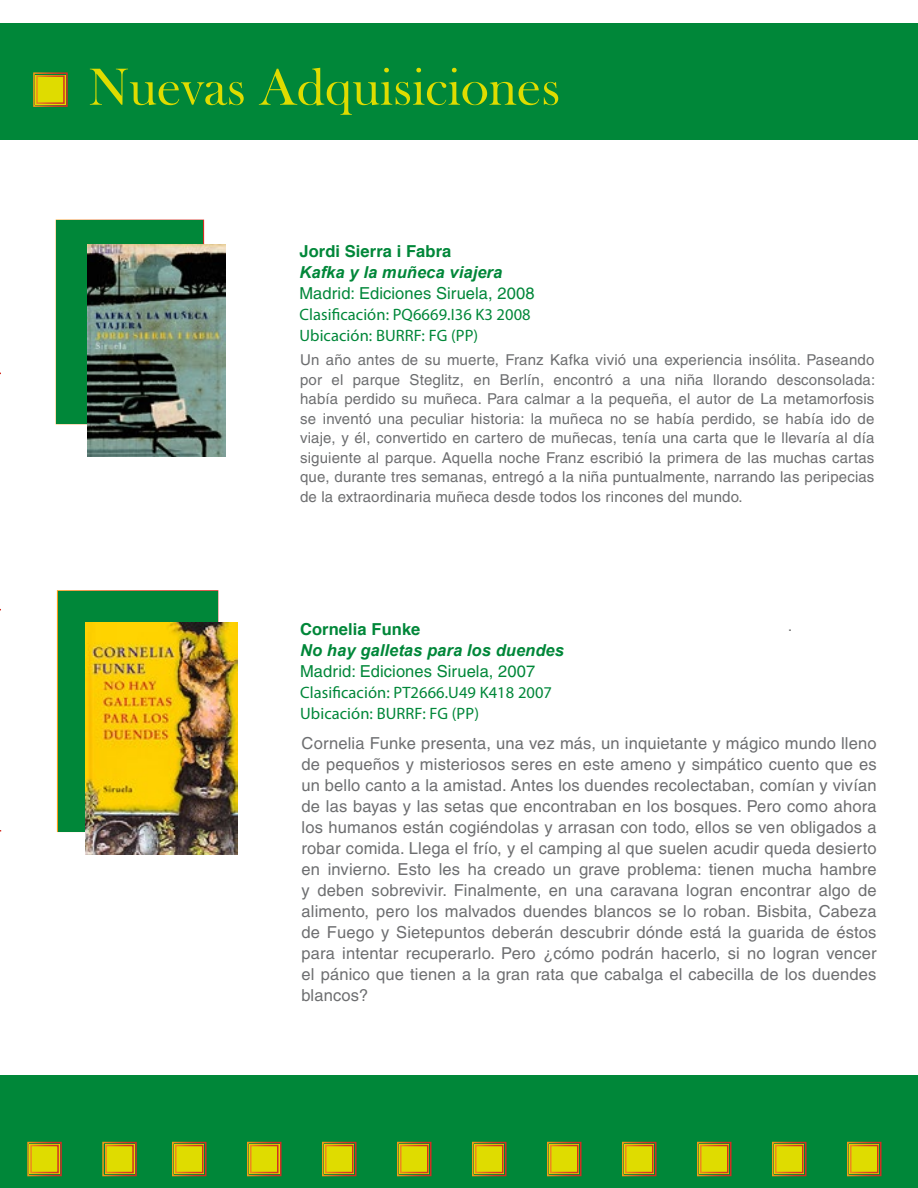
<style>
.page{position:relative;width:918px;height:1188px;background:#fff}
.page>*{position:absolute;margin:0;border:0;box-sizing:border-box;transform-origin:0 0}
.t1{font:54px "Bask Old Face";color:#dfdc00}
.t2{font:16.5px/21px "Helvetica";letter-spacing:.01em;color:#6d6e70;text-align:justify}
.t3{font:16.5px/21px "Myriad Pro";letter-spacing:.005em;color:#008739}
.t4{font:16.5px "Helvetica";letter-spacing:.005em;color:#008739}
.t5{font:italic 700 16.5px "Arial";letter-spacing:.005em;color:#008739}
.t6{font:700 16.5px "Helvetica";letter-spacing:.005em;color:#008739}
.t7{font:16.5px "Arial";color:#706f6f}
.t8{font:15px/19.5px "Helvetica";letter-spacing:.01em;color:#6d6e70;text-align:justify}
</style>
<div class="page">
<div style="left:0;top:23px;width:918px;height:117px;background:#008739"></div>
<svg style="left:33px;top:72px;width:35px;height:35px"></svg>
<div style="left:56px;top:220px;width:148px;height:204px;background:#008739"></div>
<div style="left:57px;top:590px;width:161px;height:242px;background:#008739"></div>
<div style="left:0;top:1075px;width:918px;height:113px;background:#008739"></div>
<svg style="left:847px;top:1141px;width:35px;height:36px"></svg>
<svg style="left:772px;top:1141px;width:35px;height:36px"></svg>
<svg style="left:697px;top:1141px;width:35px;height:36px"></svg>
<svg style="left:622px;top:1141px;width:35px;height:36px"></svg>
<svg style="left:547px;top:1141px;width:35px;height:36px"></svg>
<svg style="left:472px;top:1141px;width:35px;height:36px"></svg>
<svg style="left:397px;top:1141px;width:35px;height:36px"></svg>
<svg style="left:322px;top:1141px;width:35px;height:36px"></svg>
<svg style="left:247px;top:1141px;width:35px;height:36px"></svg>
<svg style="left:172px;top:1141px;width:35px;height:36px"></svg>
<svg style="left:102px;top:1141px;width:35px;height:36px"></svg>
<svg style="left:27px;top:1141px;width:35px;height:36px"></svg>
<img style="left:85px;top:623px;width:152px;height:232px">
<img style="left:87px;top:244px;width:138px;height:212px">
<h1 class="t1" style="left:89px;top:57px;width:473px">Nuevas Adquisiciones</h1>
<p class="t6" style="left:299px;top:241px;width:153px">Jordi Sierra i Fabra</p>
<p class="t5" style="left:299px;top:262px;width:204px">Kafka y la muñeca viajera</p>
<p class="t4" style="left:299px;top:284px;width:237px">Madrid: Ediciones Siruela, 2008</p>
<p class="t3" style="left:299px;top:304px;width:233px">Clasificación: PQ6669.I36 K3 2008<br>Ubicación: BURRF: FG (PP)</p>
<p class="t8" style="left:300px;top:350px;width:577px">Un año antes de su muerte, Franz Kafka vivió una experiencia insólita. Paseando por el parque Steglitz, en Berlín, encontró a una niña llorando desconsolada: había perdido su muñeca. Para calmar a la pequeña, el autor de La metamorfosis se inventó una peculiar historia: la muñeca no se había perdido, se había ido de viaje, y él, convertido en cartero de muñecas, tenía una carta que le llevaría al día siguiente al parque. Aquella noche Franz escribió la primera de las muchas cartas que, durante tres semanas, entregó a la niña puntualmente, narrando las peripecias de la extraordinaria muñeca desde todos los rincones del mundo.</p>
<p class="t6" style="left:300px;top:619px;width:122px">Cornelia Funke</p>
<p class="t5" style="left:300px;top:639px;width:265px">No hay galletas para los duendes</p>
<p class="t4" style="left:300px;top:662px;width:237px">Madrid: Ediciones Siruela, 2007</p>
<p class="t3" style="left:300px;top:682px;width:253px">Clasificación: PT2666.U49 K418 2007<br>Ubicación: BURRF: FG (PP)</p>
<p class="t7" style="left:788px;top:613px;width:6px">.</p>
<p class="t2" style="left:302px;top:733px;width:577px">Cornelia Funke presenta, una vez más, un inquietante y mágico mundo lleno de pequeños y misteriosos seres en este ameno y simpático cuento que es un bello canto a la amistad. Antes los duendes recolectaban, comían y vivían de las bayas y las setas que encontraban en los bosques. Pero como ahora los humanos están cogiéndolas y arrasan con todo, ellos se ven obligados a robar comida. Llega el frío, y el camping al que suelen acudir queda desierto en invierno. Esto les ha creado un grave problema: tienen mucha hambre y deben sobrevivir. Finalmente, en una caravana logran encontrar algo de alimento, pero los malvados duendes blancos se lo roban. Bisbita, Cabeza de Fuego y Sietepuntos deberán descubrir dónde está la guarida de éstos para intentar recuperarlo. Pero ¿cómo podrán hacerlo, si no logran vencer el pánico que tienen a la gran rata que cabalga el cabecilla de los duendes blancos?</p>
</div>
